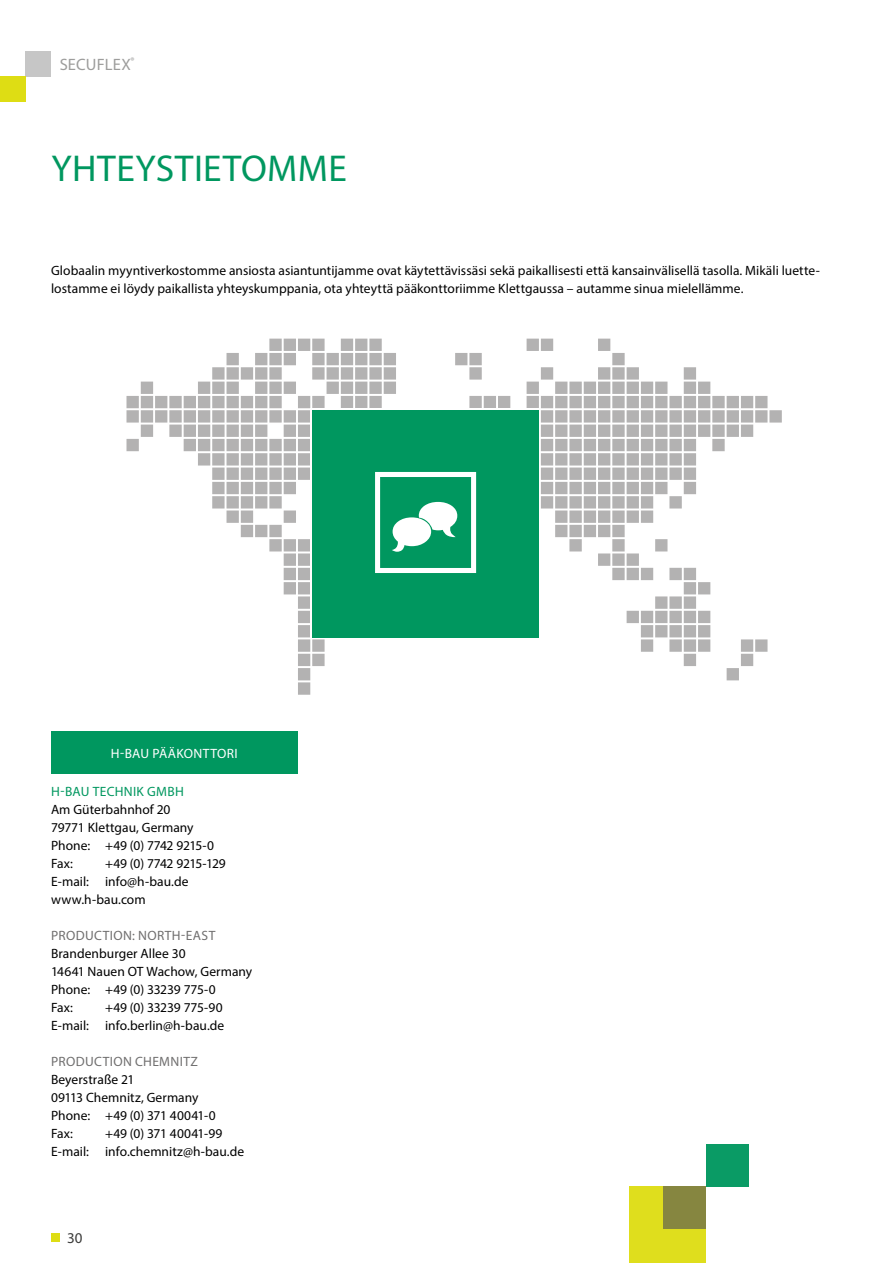
<style>
.page{position:relative;width:893px;height:1263px;background:#fff}
.page>*{position:absolute;margin:0;border:0;box-sizing:border-box;transform-origin:0 0}
.t1{font:37.5px "Myriad Pro";letter-spacing:.015em;color:#00975f}
.t2{font:16.5px "Myriad Pro";letter-spacing:.01em;color:#9d9d9c}
.t3{font:15px "Myriad Pro";color:#3c3c3b}
.t4{font:13.5px/18px "Myriad Pro";color:#000}
.t5{font:13.5px "Myriad Pro";letter-spacing:.03em;color:#706f6f}
.t6{font:13.5px "Myriad Pro";letter-spacing:.025em;color:#00975f}
.t7{font:13.5px "Myriad Pro";letter-spacing:.025em;color:#fff}
</style>
<div class="page">
<div style="left:51px;top:1233px;width:9px;height:8px;background:#dedd14"></div>
<div style="left:26px;top:51px;width:25px;height:26px;background:#c6c6c6"></div>
<div style="left:0;top:77px;width:26px;height:25px;background:#dedd14"></div>
<div style="left:629px;top:1186px;width:77px;height:77px;background:#dfde1d"></div>
<div style="left:706px;top:1144px;width:42px;height:42px;background:#0a9b65"></div>
<div style="left:663px;top:1186px;width:43px;height:43px;background:#868640"></div>
<div style="left:51px;top:731px;width:247px;height:43px;background:#00975f"></div>
<svg style="left:126px;top:339px;width:656px;height:356px"></svg>
<div style="left:311px;top:409px;width:229px;height:230px;background:#00975f"></div>
<svg style="left:375px;top:472px;width:101px;height:101px"></svg>
<p class="t2" style="left:60px;top:54px;width:76px">SECUFLEX<sup>®</sup></p>
<h1 class="t1" style="left:51px;top:145px;width:297px">YHTEYSTIETOMME</h1>
<p class="t4" style="left:51px;top:261px;width:770px">Globaalin myyntiverkostomme ansiosta asiantuntijamme ovat käytettävissäsi sekä paikallisesti että kansainvälisellä tasolla. Mikäli luette&shy;lostamme ei löydy paikallista yhteyskumppania, ota yhteyttä pääkonttoriimme Klettgaussa – autamme sinua mielellämme.</p>
<p class="t7" style="left:111px;top:745px;width:129px">H-BAU PÄÄKONTTORI</p>
<p class="t6" style="left:51px;top:783px;width:134px">H-BAU TECHNIK GMBH</p>
<p class="t4" style="left:51px;top:800px;width:165px">Am Güterbahnhof 20<br>79771 Klettgau, Germany<br>Phone: +49 (0) 7742 9215-0<br>Fax:</p>
<p class="t4" style="left:51px;top:854px;width:176px;text-indent:54px">+49 (0) 7742 9215-129<br>E-mail: info@h-bau.de www.h-bau.com</p>
<p class="t5" style="left:51px;top:927px;width:166px">PRODUCTION: NORTH-EAST</p>
<p class="t4" style="left:51px;top:944px;width:203px">Brandenburger Allee 30<br>14641 Nauen OT Wachow, Germany<br>Phone: +49 (0) 33239 775-0<br>Fax:</p>
<p class="t4" style="left:51px;top:998px;width:175px;text-align:right">+49 (0) 33239 775-90<br>E-mail: info.berlin@h-bau.de</p>
<p class="t5" style="left:51px;top:1053px;width:148px">PRODUCTION CHEMNITZ</p>
<p class="t4" style="left:51px;top:1070px;width:166px">Beyerstraße 21<br>09113 Chemnitz, Germany<br>Phone: +49 (0) 371 40041-0<br>Fax:</p>
<p class="t4" style="left:51px;top:1124px;width:195px;text-indent:54px">+49 (0) 371 40041-99<br>E-mail: info.chemnitz@h-bau.de</p>
<p class="t3" style="left:67px;top:1228px;width:17px">30</p>
</div>
